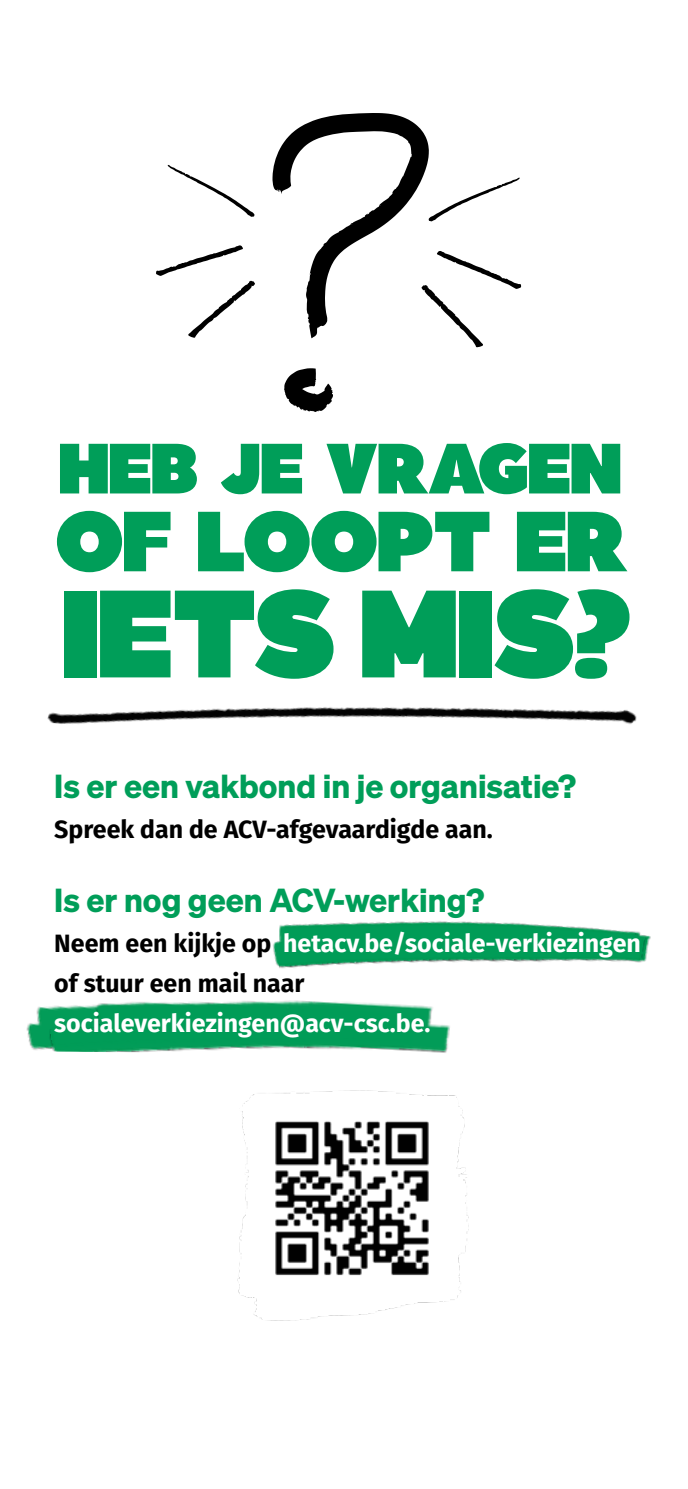
<style>
.page{position:relative;width:688px;height:1489px;background:#fff}
.page>*{position:absolute;margin:0;border:0;box-sizing:border-box;transform-origin:0 0}
.t1{font:900 123.75px "Maax Display";color:#009e59}
.t2{font:900 84.75px "Maax Display";color:#009e59}
.t3{font:900 70.75px "Maax Display";color:#009e59}
.t4{font:32.5px "Sohne Dreiviertelfett";color:#009e59}
.t5{font:700 25px/40px "Fira Sans";color:#000}
.t6{font:700 25px "Fira Sans";color:#fff}
.s1{color:#fff}
</style>
<div class="page">
<img style="left:237px;top:1090px;width:232px;height:231px">
<img style="left:271px;top:1118px;width:162px;height:160px">
<svg style="left:156px;top:245px;width:99px;height:93px"></svg>
<svg style="left:167px;top:165px;width:87px;height:52px"></svg>
<img style="left:47px;top:707px;width:590px;height:17px">
<svg style="left:272px;top:113px;width:249px;height:234px"></svg>
<svg style="left:284px;top:368px;width:49px;height:44px"></svg>
<img style="left:273px;top:941px;width:6px;height:26px">
<img style="left:279px;top:921px;width:372px;height:48px">
<img style="left:26px;top:1006px;width:14px;height:44px">
<img style="left:40px;top:1000px;width:410px;height:53px">
<h3 class="t3" style="left:59px;top:416px;width:563px">HEB JE VRAGEN</h3>
<h2 class="t2" style="left:56px;top:479px;width:572px">OF LOOPT ER</h2>
<h1 class="t1" style="left:62px;top:542px;width:569px">IETS MIS?</h1>
<h3 class="t4" style="left:54px;top:765px;width:523px">Is er een vakbond in je organisatie?</h3>
<p class="t5" style="left:54px;top:807px;width:440px">Spreek dan de ACV-afgevaardigde aan.</p>
<h3 class="t4" style="left:54px;top:879px;width:431px">Is er nog geen ACV-werking?</h3>
<p class="t5" style="left:54px;top:921px;width:588px">Neem een kijkje op <span class="s1">hetacv.be/sociale-verkiezingen </span>of stuur een mail naar</p>
<p class="t6" style="left:54px;top:1002px;width:377px">socialeverkiezingen@acv-csc.be.</p>
</div>
